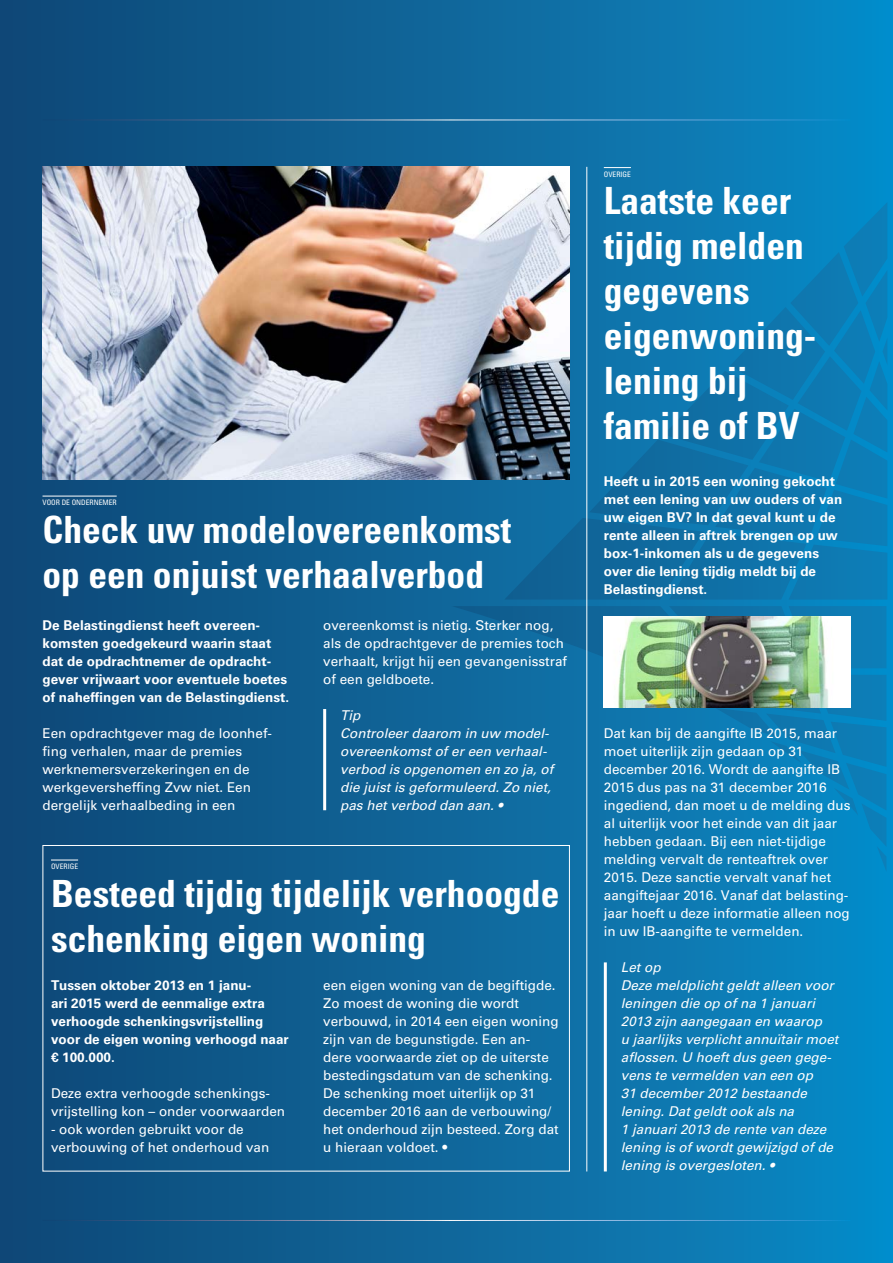
<style>
.page{position:relative;width:893px;height:1263px;background:#fff}
.page>*{position:absolute;margin:0;border:0;box-sizing:border-box;transform-origin:0 0}
.t1{font:700 condensed 37.5px/45px "Univers LT Std";color:#fff}
.t2{font:13.5px/18px "Univers LT Std";color:#fff}
.t3{font:700 13.5px/18px "Univers LT Std";color:#fff}
.t4{font:italic 13.5px/18px "Univers LT Std";color:#fff}
.t5{font:condensed 7.5px "Univers LT Std";color:#fff}
</style>
<div class="page">
<div style="left:0;top:0;width:893px;height:1263px;background:linear-gradient(to right,#124674,#0a8ac6)"></div>
<svg style="left:452px;top:202px;width:435px;height:670px;background:#0e76ad"></svg>
<hr style="left:43px;top:1220px;width:807px;height:1px;background:#fff">
<hr style="left:43px;top:120px;width:807px;height:1px;background:#fff">
<svg style="left:51px;top:860px;width:27px;height:1px"></svg>
<hr style="left:43px;top:496px;width:74px;height:1px;background:#fff">
<hr style="left:323px;top:709px;width:3px;height:101px;background:#fff">
<hr style="left:604px;top:962px;width:3px;height:209px;background:#fff">
<hr style="left:586px;top:167px;width:1px;height:1004px;background:#fff">
<img style="left:43px;top:167px;width:527px;height:312px">
<img style="left:604px;top:616px;width:246px;height:92px">
<svg style="left:604px;top:167px;width:27px;height:1px"></svg>
<p class="t5" style="left:43px;top:498px;width:76px">VOOR DE ONDERNEMER</p>
<h1 class="t1" style="left:43px;top:507px;width:470px">Check uw modelovereenkomst op een onjuist verhaalverbod</h1>
<p class="t3" style="left:43px;top:616px;width:248px">De Belastingdienst heeft overeen&shy;komsten goedgekeurd waarin staat dat de opdrachtnemer de opdracht&shy;gever vrijwaart voor eventuele boetes of naheffingen van de Belastingdienst.</p>
<p class="t2" style="left:43px;top:724px;width:231px">Een opdrachtgever mag de loonhef&shy;fing verhalen, maar de premies werknemersverzekeringen en de werkgeversheffing Zvw niet. Een dergelijk verhaalbeding in een</p>
<p class="t2" style="left:323px;top:616px;width:245px">overeenkomst is nietig. Sterker nog, als de opdrachtgever de premies toch verhaalt, krijgt hij een gevangenisstraf of een geldboete.</p>
<p class="t4" style="left:340px;top:706px;width:215px">Tip<br>Controleer daarom in uw model&shy;overeenkomst of er een verhaal&shy;verbod is opgenomen en zo ja, of die juist is geformuleerd. Zo niet, pas het verbod dan aan. •</p>
<p class="t5" style="left:51px;top:862px;width:29px">OVERIGE</p>
<h1 class="t1" style="left:51px;top:870px;width:510px">Besteed tijdig tijdelijk verhoogde schenking eigen woning</h1>
<p class="t3" style="left:51px;top:976px;width:239px">Tussen oktober 2013 en 1 janu-<br>ari 2015 werd de eenmalige extra verhoogde schenkingsvrijstelling voor de eigen woning verhoogd naar € 100.000.</p>
<p class="t2" style="left:51px;top:1084px;width:236px">Deze extra verhoogde schenkings&shy;vrijstelling kon – onder voorwaarden</p>
<p class="t2" style="left:51px;top:1120px;width:220px">- ook worden gebruikt voor de verbouwing of het onderhoud van</p>
<p class="t2" style="left:323px;top:976px;width:237px">een eigen woning van de begiftigde.<br>Zo moest de woning die wordt verbouwd, in 2014 een eigen woning zijn van de begunstigde. Een an&shy;dere voorwaarde ziet op de uiterste bestedingsdatum van de schenking.<br>De schenking moet uiterlijk op 31 december 2016 aan de verbouwing/ het onderhoud zijn besteed. Zorg dat u hieraan voldoet. •</p>
<p class="t5" style="left:604px;top:169px;width:29px">OVERIGE</p>
<h1 class="t1" style="left:604px;top:178px;width:214px">Laatste keer tijdig melden gegevens eigenwoning&shy;lening bij familie of BV</h1>
<p class="t3" style="left:604px;top:472px;width:240px">Heeft u in 2015 een woning gekocht met een lening van uw ouders of van uw eigen BV? In dat geval kunt u de rente alleen in aftrek brengen op uw box-1-inkomen als u de gegevens over die lening tijdig meldt bij de<br>Belastingdienst.</p>
<p class="t2" style="left:604px;top:724px;width:248px">Dat kan bij de aangifte IB 2015, maar moet uiterlijk zijn gedaan op 31 december 2016. Wordt de aangifte IB 2015 dus pas na 31 december 2016 ingediend, dan moet u de melding dus al uiterlijk voor het einde van dit jaar hebben gedaan. Bij een niet-tijdige melding vervalt de renteaftrek over 2015. Deze sanctie vervalt vanaf het aangiftejaar 2016. Vanaf dat belasting&shy;jaar hoeft u deze informatie alleen nog in uw IB-aangifte te vermelden.</p>
<p class="t4" style="left:621px;top:958px;width:219px">Let op<br>Deze meldplicht geldt alleen voor leningen die op of na 1 januari<br>2013 zijn aangegaan en waarop<br>u jaarlijks verplicht annuïtair moet aflossen. U hoeft dus geen gege&shy;vens te vermelden van een op<br>31 december 2012 bestaande lening. Dat geldt ook als na<br>1 januari 2013 de rente van deze lening is of wordt gewijzigd of de lening is overgesloten. •</p>
</div>
